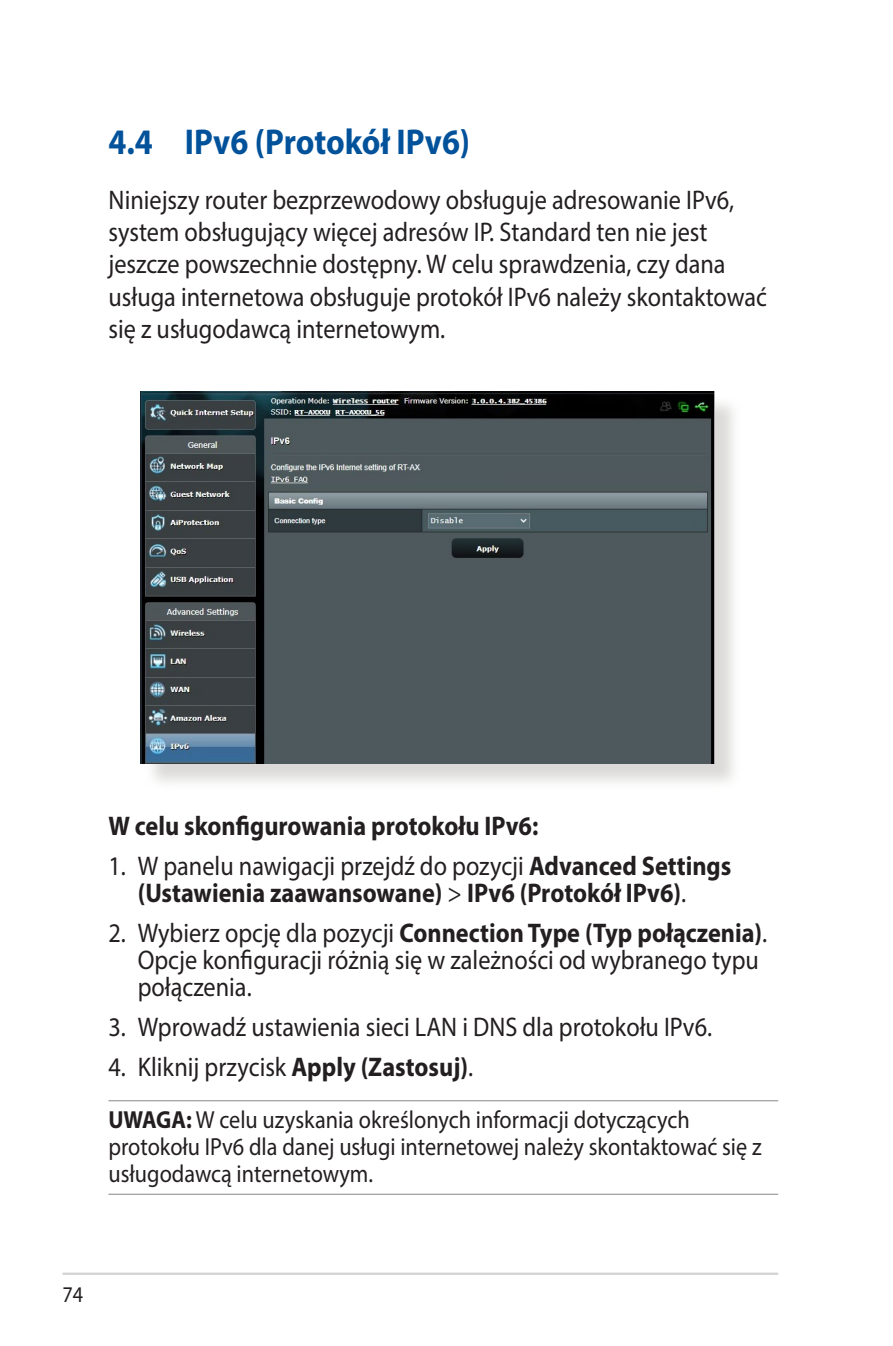
<style>
.page{position:relative;width:893px;height:1346px;background:#fff}
.page>*{position:absolute;margin:0;border:0;box-sizing:border-box;transform-origin:0 0}
.t1{font:700 36px "Myriad Pro";color:#01529a;scale:.9 1}
.t2{font:27px/32.4px "Myriad Pro";color:#231f20;scale:.9 1}
.t3{font:700 27px/27px "Myriad Pro";color:#231f20;text-align:center;scale:.9 1}
.t4{font:24.75px/27px "Myriad Pro";color:#231f20;scale:.9 1}
.t5{font:22.5px "Myriad Pro";color:#231f20;scale:.9 1}
.s1{font-weight:400}
.s2{font-weight:700}
</style>
<div class="page">
<hr style="left:63px;top:1272px;width:715px;height:3px;background:#d1d2d4">
<hr style="left:108px;top:1100px;width:670px;height:1px;background:#939598">
<hr style="left:108px;top:1193px;width:670px;height:2px;background:#939598">
<div style="left:144px;top:395px;width:598px;height:396px;background:#cfcecb;opacity:.75"></div>
<img style="left:140px;top:391px;width:574px;height:372px">
<h1 class="t1" style="left:108px;top:118px;width:403px">4.4 IPv6 (Protokół IPv6)</h1>
<p class="t2" style="left:108px;top:183px;width:733px">Niniejszy router bezprzewodowy obsługuje adresowanie IPv6, system obsługujący więcej adresów IP. Standard ten nie jest jeszcze powszechnie dostępny. W celu sprawdzenia, czy dana usługa internetowa obsługuje protokół IPv6 należy skontaktować się z usługodawcą internetowym.</p>
<p class="t3" style="left:108px;top:812px;width:479px">W celu skonfigurowania protokołu IPv6:</p>
<p class="t3" style="left:108px;top:851px;width:694px"><span class="s1">1. W panelu nawigacji przejdź do pozycji</span> Advanced Settings (Ustawienia zaawansowane) <span class="s1">&gt;</span> IPv6 (Protokół IPv6)<span class="s1">.</span></p>
<p class="t2" style="left:138px;top:919px;width:701px;line-height:27px;text-indent:-29px">2. Wybierz opcję dla pozycji <span class="s2">Connection Type (Typ połączenia)</span>.<br>Opcje konfiguracji różnią się w zależności od wybranego typu połączenia.</p>
<p class="t2" style="left:108px;top:1010px;width:672px">3. Wprowadź ustawienia sieci LAN i DNS dla protokołu IPv6.</p>
<p class="t2" style="left:108px;top:1050px;width:407px">4. Kliknij przycisk <span class="s2">Apply (Zastosuj)</span>.</p>
<p class="t4" style="left:108px;top:1106px;width:727px"><span class="s2">UWAGA:</span> W celu uzyskania określonych informacji dotyczących protokołu IPv6 dla danej usługi internetowej należy skontaktować się z usługodawcą internetowym.</p>
<p class="t5" style="left:63px;top:1281px;width:25px">74</p>
</div>
